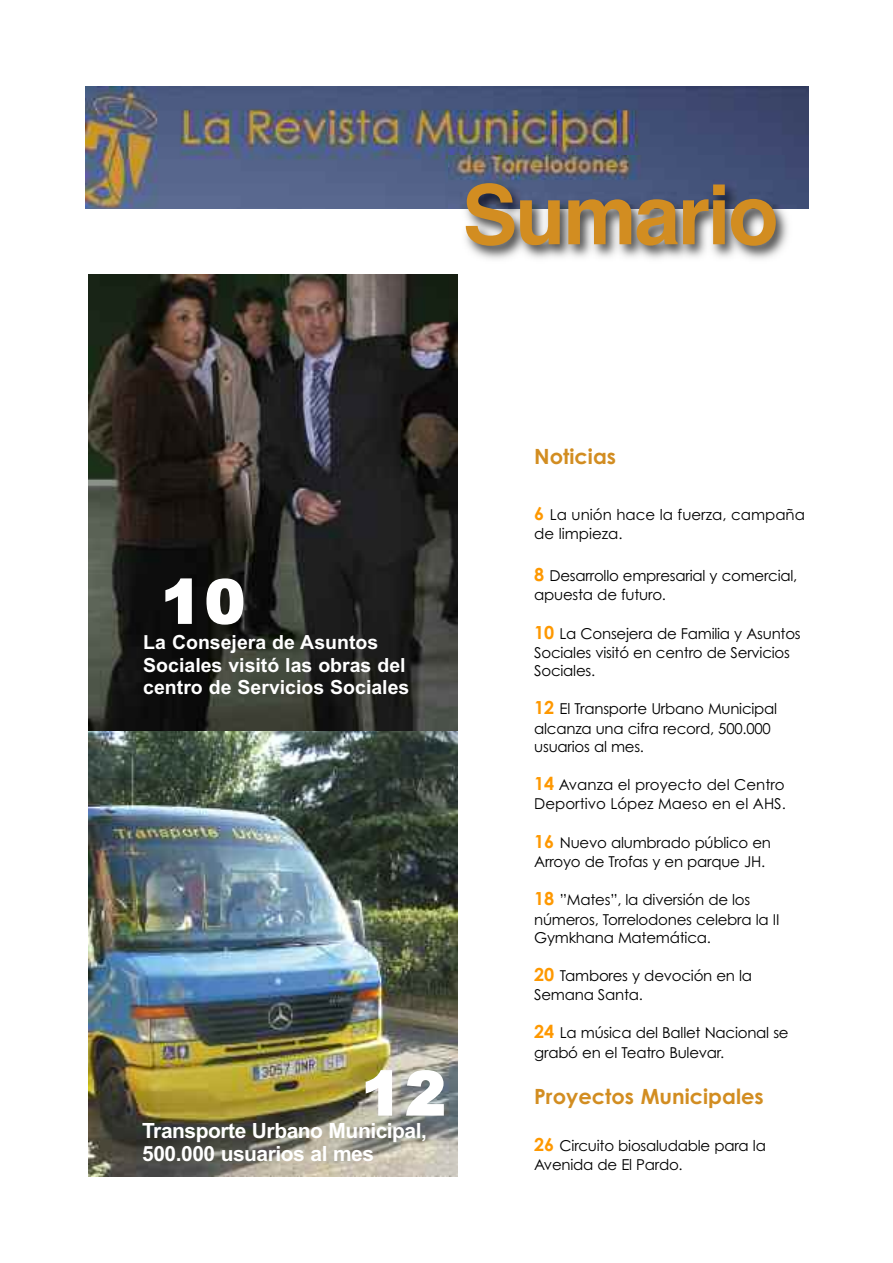
<style>
.page{position:relative;width:893px;height:1263px;background:#fff}
.page>*{position:absolute;margin:0;border:0;box-sizing:border-box;transform-origin:0 0}
.t1{font:700 82.5px "Helvetica";letter-spacing:-.03em;color:#d28d21}
.t2{font:900 60px "Arial";color:#fff}
.t3{font:700 21px/22.5px "Arial";letter-spacing:-.02em;color:#fff}
.t4{font:700 21px "Century Gothic";color:#d28d21}
.t5{font:700 19.5px/22.5px "Arial";color:#fff}
.t6{font:15px/19.4px "Century Gothic";letter-spacing:-.015em;color:#000}
.s1{font-weight:700;font-size:18px;color:#fe9800}
</style>
<div class="page">
<img style="left:85px;top:87px;width:723px;height:121px">
<img style="left:448px;top:155px;width:361px;height:149px">
<img style="left:88px;top:274px;width:369px;height:902px">
<h1 class="t1" style="left:462px;top:167px;width:318px">Sumario</h1>
<h2 class="t2" style="left:161px;top:567px;width:85px">10</h2>
<h3 class="t5" style="left:143px;top:631px;width:268px">La Consejera de Asuntos<br>Sociales visitó las obras del centro de Servicios Sociales</h3>
<h2 class="t2" style="left:362px;top:1059px;width:85px">12</h2>
<h3 class="t3" style="left:142px;top:1119px;width:286px">Transporte Urbano Municipal,<br>500.000 usuarios al mes</h3>
<h3 class="t4" style="left:534px;top:444px;width:83px">Noticias</h3>
<p class="t6" style="left:534px;top:505px;width:272px"><span class="s1">6</span> La unión hace la fuerza, campaña de limpieza.</p>
<p class="t6" style="left:534px;top:566px;width:265px"><span class="s1">8</span> Desarrollo empresarial y comercial, apuesta de futuro.</p>
<p class="t6" style="left:534px;top:624px;width:268px"><span class="s1">10</span> La Consejera de Familia y Asuntos<br>Sociales visitó en centro de Servicios</p>
<p class="t6" style="left:534px;top:661px;width:62px">Sociales.</p>
<p class="t6" style="left:534px;top:700px;width:245px;line-height:18.6px"><span class="s1">12</span> El Transporte Urbano Municipal alcanza una cifra record, 500.000 usuarios al mes.</p>
<p class="t6" style="left:534px;top:775px;width:253px"><span class="s1">14</span> Avanza el proyecto del Centro<br>Deportivo López Maeso en el AHS.</p>
<p class="t6" style="left:534px;top:833px;width:238px"><span class="s1">16</span> Nuevo alumbrado público en<br>Arroyo de Trofas y en parque JH.</p>
<p class="t6" style="left:534px;top:891px;width:247px;line-height:18.6px"><span class="s1">18</span> ”Mates”, la diversión de los números, Torrelodones celebra la II<br>Gymkhana Matemática.</p>
<p class="t6" style="left:534px;top:966px;width:219px"><span class="s1">20</span> Tambores y devoción en la<br>Semana Santa.</p>
<p class="t6" style="left:534px;top:1023px;width:256px"><span class="s1">24</span> La música del Ballet Nacional se grabó en el Teatro Bulevar.</p>
<h3 class="t4" style="left:534px;top:1085px;width:231px">Proyectos Municipales</h3>
<p class="t6" style="left:534px;top:1136px;width:233px"><span class="s1">26</span> Circuito biosaludable para la<br>Avenida de El Pardo.</p>
</div>
